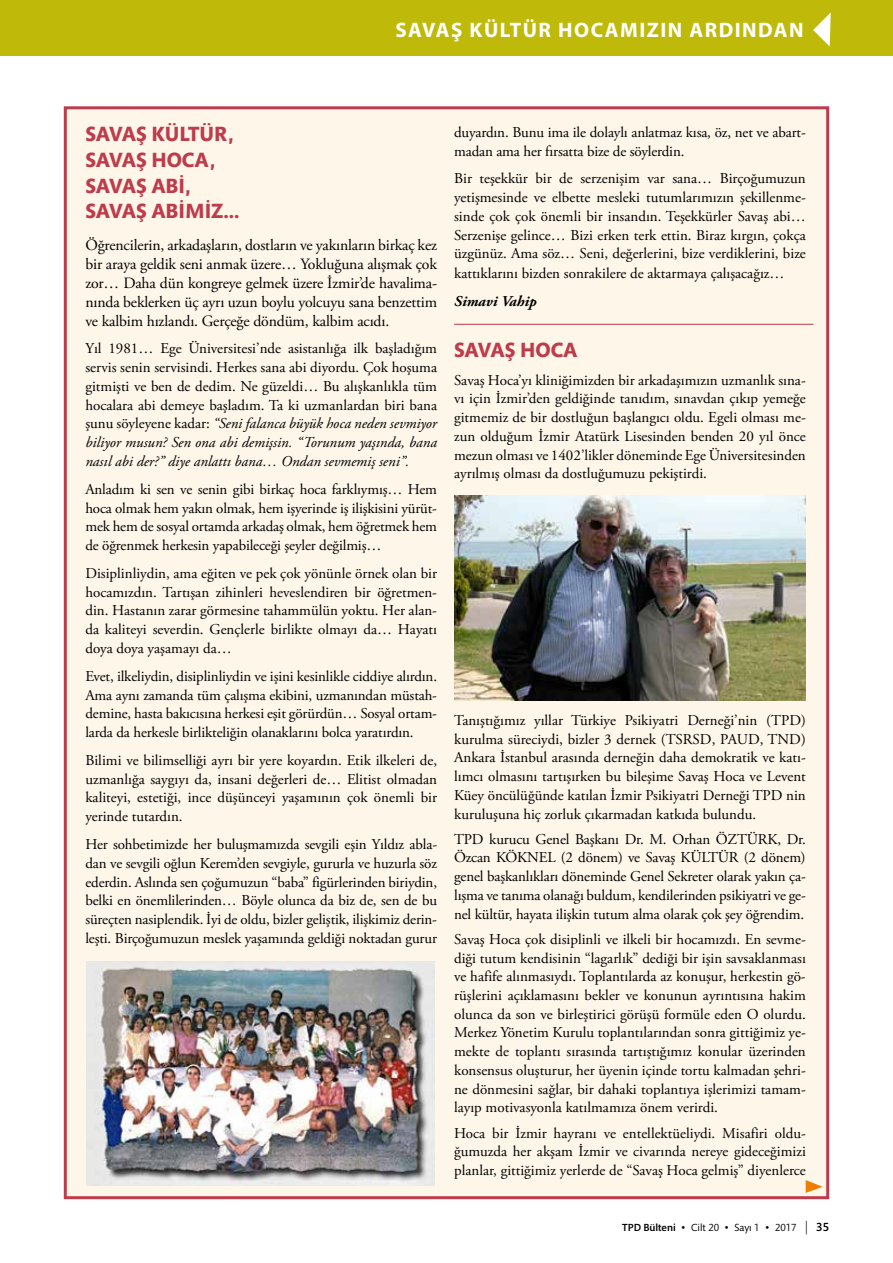
<style>
.page{position:relative;width:893px;height:1263px;background:#fff}
.page>*{position:absolute;margin:0;border:0;box-sizing:border-box;transform-origin:0 0}
.t1{font:700 21px/25.7px "Mundo Sans Std";color:#be3b4b}
.t2{font:700 21px "Myriad Pro";letter-spacing:.07em;color:#fff}
.t3{font:15.75px/18.9px "Adobe Garamond Pro";letter-spacing:-.01em;color:#000;text-align:justify}
.t4{font:15px/18.9px "Adobe Garamond Pro";color:#000;text-align:justify}
.t5{font:italic 700 15px "Adobe Garamond Pro";color:#000}
.t6{font:10.5px "Mundo Sans Std";color:#000}
.s1{font-style:italic}
.s2{font-weight:500}
.s3{font-size:13.5px}
.s4{font-family:"Copperplate";font-weight:300;font-size:13.5px}
.s5{font-weight:500;font-size:12px}
</style>
<div class="page">
<div style="left:0;top:0;width:893px;height:55px;background:#bfba0a"></div>
<svg style="left:813px;top:12px;width:18px;height:35px"></svg>
<div style="left:64px;top:106px;width:765px;height:1093px;background:#fef6e9;border:3px solid #be3b4b"></div>
<img style="left:87px;top:961px;width:348px;height:224px">
<hr style="left:454px;top:324px;width:359px;height:1px;background:#be3b4b">
<svg style="left:806px;top:1180px;width:17px;height:13px"></svg>
<img style="left:455px;top:496px;width:350px;height:205px">
<h1 class="t2" style="left:395px;top:16px;width:410px">SAVAŞ KÜLTÜR HOCAMIZIN ARDINDAN</h1>
<h1 class="t1" style="left:85px;top:122px;width:156px">SAVAŞ KÜLTÜR,<br>SAVAŞ HOCA,<br>SAVAŞ ABİ,<br>SAVAŞ ABİMİZ…</h1>
<p class="t3" style="left:85px;top:236px;width:353px">Öğrencilerin, arkadaşların, dostların ve yakınların birkaç kez bir araya geldik seni anmak üzere… Yokluğuna alışmak çok zor… Daha dün kongreye gelmek üzere İzmir’de havalima&shy;nında beklerken üç ayrı uzun boylu yolcuyu sana benzettim ve kalbim hızlandı. Gerçeğe döndüm, kalbim acıdı.</p>
<p class="t4" style="left:85px;top:339px;width:353px">Yıl 1981… Ege Üniversitesi’nde asistanlığa ilk başladığım servis senin servisindi. Herkes sana abi diyordu. Çok hoşuma gitmişti ve ben de dedim. Ne güzeldi… Bu alışkanlıkla tüm hocalara abi demeye başladım. Ta ki uzmanlardan biri bana şunu söyleyene kadar: <span class="s1">“Seni falanca büyük hoca neden sevmiyor biliyor musun? Sen ona abi demişsin. “Torunum yaşında, bana nasıl abi der?” diye anlattı bana… Ondan sevmemiş seni”.</span></p>
<p class="t4" style="left:85px;top:480px;width:353px">Anladım ki sen ve senin gibi birkaç hoca farklıymış… Hem hoca olmak hem yakın olmak, hem işyerinde iş ilişkisini yürüt&shy;mek hem de sosyal ortamda arkadaş olmak, hem öğretmek hem de öğrenmek herkesin yapabileceği şeyler değilmiş…</p>
<p class="t4" style="left:85px;top:564px;width:353px">Disiplinliydin, ama eğiten ve pek çok yönünle örnek olan bir hocamızdın. Tartışan zihinleri heveslendiren bir öğretmen&shy;din. Hastanın zarar görmesine tahammülün yoktu. Her alan&shy;da kaliteyi severdin. Gençlerle birlikte olmayı da… Hayatı doya doya yaşamayı da…</p>
<p class="t4" style="left:85px;top:667px;width:353px">Evet, ilkeliydin, disiplinliydin ve işini kesinlikle ciddiye alırdın.<br>Ama aynı zamanda tüm çalışma ekibini, uzmanından müstah&shy;demine, hasta bakıcısına herkesi eşit görürdün… Sosyal ortam&shy;larda da herkesle birlikteliğin olanaklarını bolca yaratırdın.</p>
<p class="t4" style="left:85px;top:751px;width:353px">Bilimi ve bilimselliği ayrı bir yere koyardın. Etik ilkeleri de, uzmanlığa saygıyı da, insani değerleri de… Elitist olmadan kaliteyi, estetiği, ince düşünceyi yaşamının çok önemli bir yerinde tutardın.</p>
<p class="t4" style="left:85px;top:835px;width:353px">Her sohbetimizde her buluşmamızda sevgili eşin Yıldız abla&shy;dan ve sevgili oğlun Kerem’den sevgiyle, gururla ve huzurla söz ederdin. Aslında sen çoğumuzun “baba” figürlerinden biriydin, belki en önemlilerinden… Böyle olunca da biz de, sen de bu süreçten nasiplendik. İyi de oldu, bizler geliştik, ilişkimiz derin&shy;leşti. Birçoğumuzun meslek yaşamında geldiği noktadan gurur</p>
<p class="t4" style="left:454px;top:124px;width:353px">duyardın. Bunu ima ile dolaylı anlatmaz kısa, öz, net ve abart&shy;madan ama her fırsatta bize de söylerdin.</p>
<p class="t4" style="left:454px;top:170px;width:353px">Bir teşekkür bir de serzenişim var sana… Birçoğumuzun yetişmesinde ve elbette mesleki tutumlarımızın şekillenme&shy;sinde çok çok önemli bir insandın. Teşekkürler Savaş abi… Serzenişe gelince… Bizi erken terk ettin. Biraz kırgın, çokça üzgünüz. Ama söz… Seni, değerlerini, bize verdiklerini, bize kattıklarını bizden sonrakilere de aktarmaya çalışacağız…</p>
<p class="t5" style="left:454px;top:293px;width:84px">Simavi Vahip</p>
<h1 class="t1" style="left:454px;top:338px;width:125px">SAVAŞ HOCA</h1>
<p class="t4" style="left:454px;top:371px;width:353px">Savaş Hoca’yı kliniğimizden bir arkadaşımızın uzmanlık sına&shy;vı için İzmir’den geldiğinde tanıdım, sınavdan çıkıp yemeğe gitmemiz de bir dostluğun başlangıcı oldu. Egeli olması me&shy;zun olduğum İzmir Atatürk Lisesinden benden 20 yıl önce mezun olması ve 1402’likler döneminde Ege Üniversitesinden ayrılmış olması da dostluğumuzu pekiştirdi.</p>
<p class="t4" style="left:454px;top:711px;width:353px">Tanıştığımız yıllar Türkiye Psikiyatri Derneği’nin (TPD) kurulma süreciydi, bizler 3 dernek (TSRSD, PAUD, TND)<br>Ankara İstanbul arasında derneğin daha demokratik ve katı&shy;lımcı olmasını tartışırken bu bileşime Savaş Hoca ve Levent Küey öncülüğünde katılan İzmir Psikiyatri Derneği TPD nin kuruluşuna hiç zorluk çıkarmadan katkıda bulundu.</p>
<p class="t4" style="left:454px;top:830px;width:353px">TPD kurucu Genel Başkanı Dr. M. Orhan ÖZTÜRK, Dr.<br>Özcan KÖKNEL (2 dönem) ve Savaş KÜLTÜR (2 dönem) genel başkanlıkları döneminde Genel Sekreter olarak yakın ça&shy;lışma ve tanıma olanağı buldum, kendilerinden psikiyatri ve ge&shy;nel kültür, hayata ilişkin tutum alma olarak çok şey öğrendim.</p>
<p class="t4" style="left:454px;top:930px;width:353px">Savaş Hoca çok disiplinli ve ilkeli bir hocamızdı. En sevme&shy;diği tutum kendisinin “lagarlık” dediği bir işin savsaklanması ve hafife alınmasıydı. Toplantılarda az konuşur, herkestin gö&shy;rüşlerini açıklamasını bekler ve konunun ayrıntısına hakim olunca da son ve birleştirici görüşü formüle eden O olurdu.<br>Merkez Yönetim Kurulu toplantılarından sonra gittiğimiz ye&shy;mekte de toplantı sırasında tartıştığımız konular üzerinden konsensus oluşturur, her üyenin içinde tortu kalmadan şehri&shy;ne dönmesini sağlar, bir dahaki toplantıya işlerimizi tamam&shy;layıp motivasyonla katılmamıza önem verirdi.</p>
<p class="t4" style="left:454px;top:1124px;width:353px">Hoca bir İzmir hayranı ve entellektüeliydi. Misafiri oldu&shy;ğumuzda her akşam İzmir ve civarında nereye gideceğimizi planlar, gittiğimiz yerlerde de “Savaş Hoca gelmiş” diyenlerce</p>
<p class="t6" style="left:622px;top:1222px;width:208px"><span class="s2">TPD Bülteni</span> <span class="s3">•</span> Cilt 20 <span class="s3">•</span> Sayı 1 <span class="s3">•</span> 2017 <span class="s4">|</span> <span class="s5">35</span></p>
</div>
